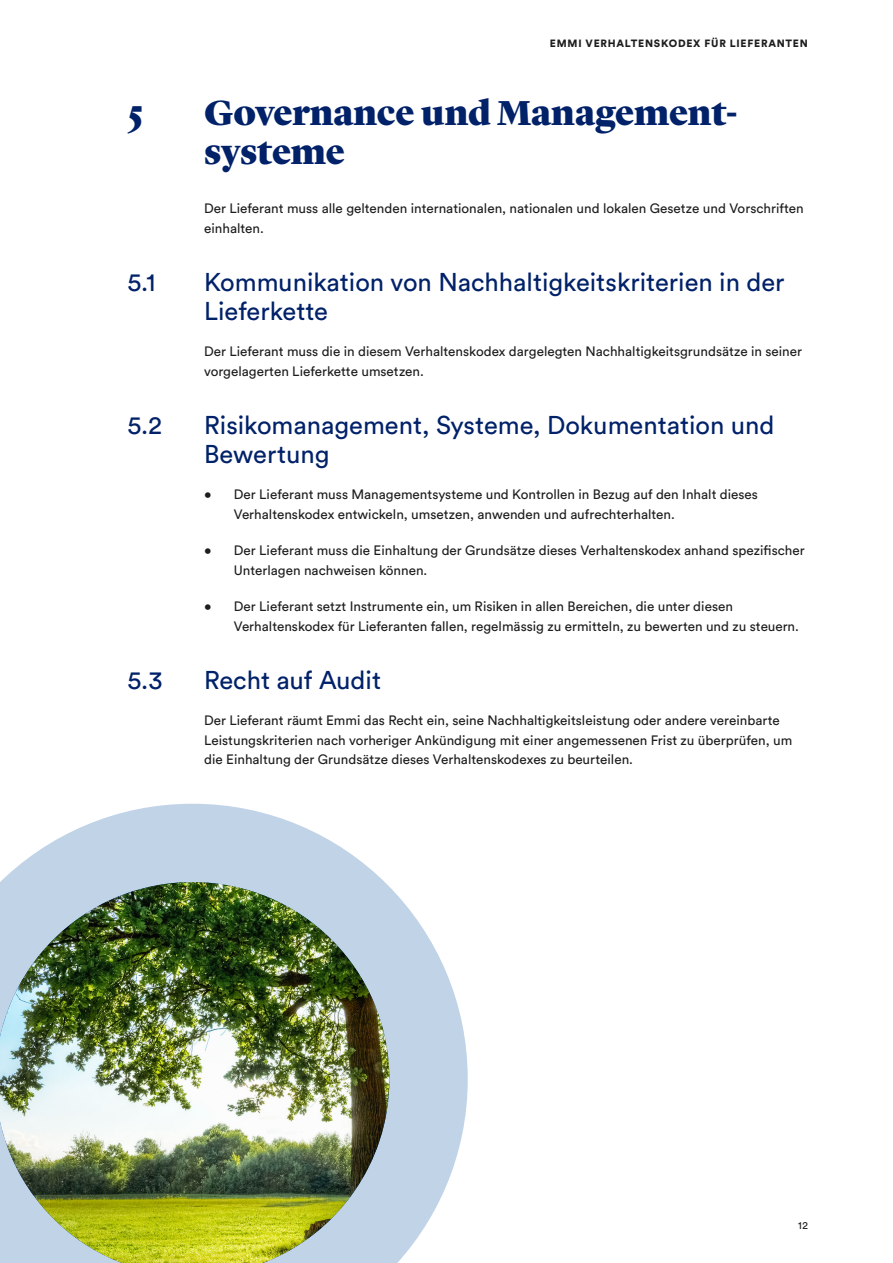
<style>
.page{position:relative;width:893px;height:1263px;background:#fff}
.page>*{position:absolute;margin:0;border:0;box-sizing:border-box;transform-origin:0 0}
.t1{font:900 36px/39px "Lyon Display";letter-spacing:-.005em;color:#012169}
.t2{font:25.5px/28.5px "Circular Pro";color:#012169}
.t3{font:13.5px/19.5px "Circular Pro";color:#1d1e1c}
.t4{font:900 10.5px "Circular Pro";letter-spacing:.07em;color:#1d1e1c}
.t5{font:10.5px "Circular Pro";color:#1d1e1c}
</style>
<div class="page">
<svg style="left:0;top:804px;width:468px;height:459px;fill:#c0d3e7"></svg>
<img style="left:0;top:882px;width:389px;height:381px">
<p class="t4" style="left:550px;top:36px;width:259px">EMMI VERHALTENSKODEX FÜR LIEFERANTEN</p>
<h1 class="t1" style="left:128px;top:91px;width:18px">5</h1>
<h1 class="t1" style="left:204px;top:91px;width:536px">Governance und Management&shy;systeme</h1>
<p class="t3" style="left:204px;top:198px;width:601px">Der Lieferant muss alle geltenden internationalen, nationalen und lokalen Gesetze und Vorschriften einhalten.</p>
<h2 class="t2" style="left:128px;top:267px;width:30px">5.1</h2>
<h2 class="t2" style="left:204px;top:267px;width:582px">Kommunikation von Nachhaltigkeitskriterien in der<br>Lieferkette</h2>
<p class="t3" style="left:204px;top:341px;width:599px">Der Lieferant muss die in diesem Verhaltenskodex dargelegten Nachhaltigkeitsgrundsätze in seiner vorgelagerten Lieferkette umsetzen.</p>
<h2 class="t2" style="left:128px;top:410px;width:36px">5.2</h2>
<h2 class="t2" style="left:204px;top:410px;width:572px">Risikomanagement, Systeme, Dokumentation und<br>Bewertung</h2>
<p class="t3" style="left:234px;top:484px;width:526px;text-indent:-30px">• Der Lieferant muss Managementsysteme und Kontrollen in Bezug auf den Inhalt dieses<br>Verhaltenskodex entwickeln, umsetzen, anwenden und aufrechterhalten.</p>
<p class="t3" style="left:234px;top:540px;width:572px;text-indent:-30px">• Der Lieferant muss die Einhaltung der Grundsätze dieses Verhaltenskodex anhand spezifischer<br>Unterlagen nachweisen können.</p>
<p class="t3" style="left:234px;top:596px;width:567px;text-indent:-30px">• Der Lieferant setzt Instrumente ein, um Risiken in allen Bereichen, die unter diesen<br>Verhaltenskodex für Lieferanten fallen, regelmässig zu ermitteln, zu bewerten und zu steuern.</p>
<h2 class="t2" style="left:128px;top:664px;width:36px">5.3</h2>
<h2 class="t2" style="left:204px;top:664px;width:178px">Recht auf Audit</h2>
<p class="t3" style="left:204px;top:710px;width:590px">Der Lieferant räumt Emmi das Recht ein, seine Nachhaltigkeitsleistung oder andere vereinbarte<br>Leistungskriterien nach vorheriger Ankündigung mit einer angemessenen Frist zu überprüfen, um die Einhaltung der Grundsätze dieses Verhaltenskodexes zu beurteilen.</p>
<p class="t5" style="left:798px;top:1218px;width:11px">12</p>
</div>
